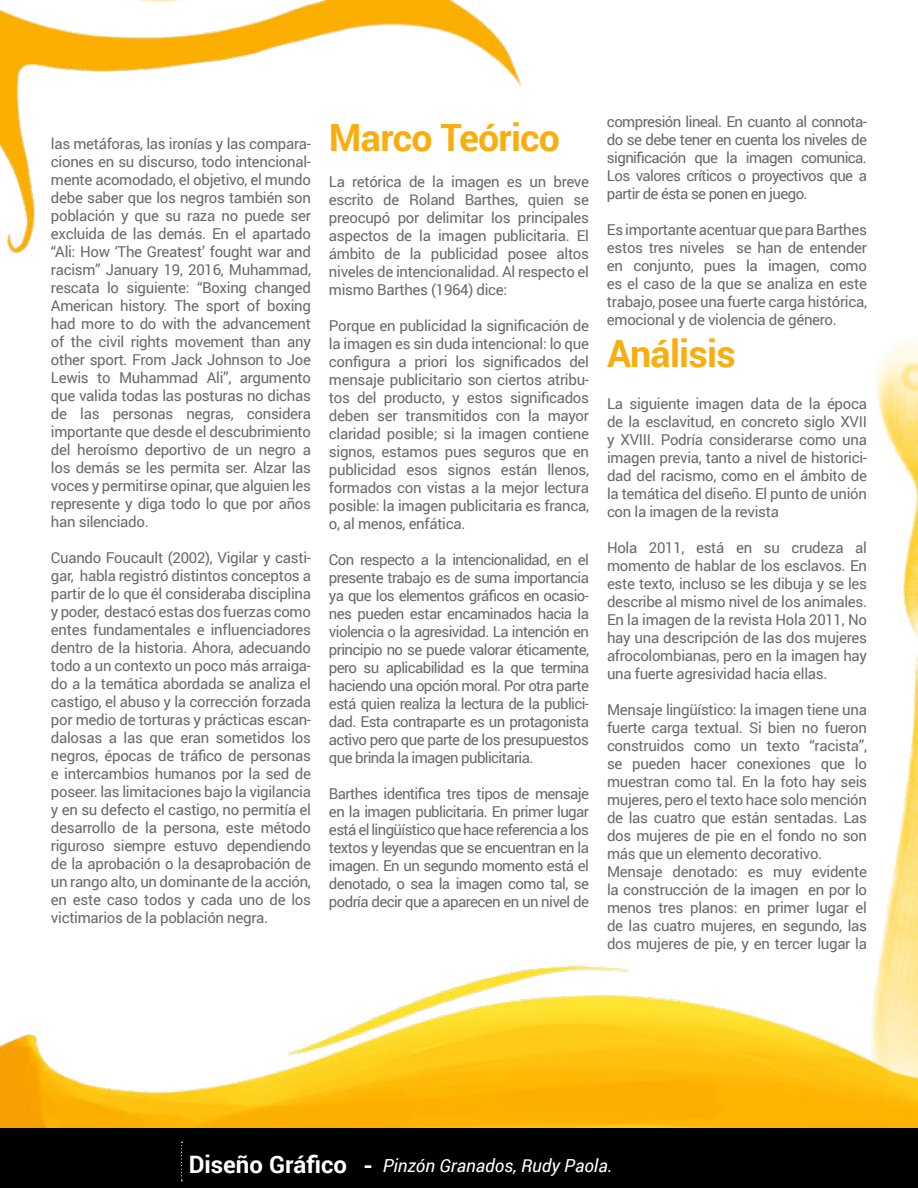
<style>
.page{position:relative;width:918px;height:1188px;background:#fff}
.page>*{position:absolute;margin:0;border:0;box-sizing:border-box;transform-origin:0 0}
.t1{font:700 37.5px "Roboto";letter-spacing:-.02em;color:#f9ad0e}
.t2{font:italic 18px "Roboto";color:#fff}
.t3{font:15px/18px "Roboto";letter-spacing:-.02em;color:#696969;text-align:justify}
.s1{font-weight:700;font-style:normal;font-size:24px}
</style>
<div class="page">
<div style="left:0;top:1128px;width:918px;height:60px;background:#000"></div>
<svg style="left:181px;top:1142px;width:2px;height:39px"></svg>
<img style="left:0;top:0;width:918px;height:1128px">
<p class="t3" style="left:51px;top:134px;width:262px">las metáforas, las ironías y las compara&shy;ciones en su discurso, todo intencional&shy;mente acomodado, el objetivo, el mundo debe saber que los negros también son población y que su raza no puede ser excluida de las demás. En el apartado “Ali: How ‘The Greatest’ fought war and racism” January 19, 2016, Muhammad, rescata lo siguiente: “Boxing changed American history. The sport of boxing had more to do with the advancement of the civil rights movement than any other sport. From Jack Johnson to Joe Lewis to Muhammad Ali”, argumento que valida todas las posturas no dichas de las personas negras, considera importante que desde el descubrimiento del heroísmo deportivo de un negro a los demás se les permita ser. Alzar las voces y permitirse opinar, que alguien les represente y diga todo lo que por años han silenciado.</p>
<p class="t3" style="left:51px;top:548px;width:262px">Cuando Foucault (2002), Vigilar y casti&shy;gar, habla registró distintos conceptos a partir de lo que él consideraba disciplina y poder, destacó estas dos fuerzas como entes fundamentales e influenciadores dentro de la historia. Ahora, adecuando todo a un contexto un poco más arraiga&shy;do a la temática abordada se analiza el castigo, el abuso y la corrección forzada por medio de torturas y prácticas escan&shy;dalosas a las que eran sometidos los negros, épocas de tráfico de personas e intercambios humanos por la sed de poseer. las limitaciones bajo la vigilancia y en su defecto el castigo, no permitía el desarrollo de la persona, este método riguroso siempre estuvo dependiendo de la aprobación o la desaprobación de un rango alto, un dominante de la acción, en este caso todos y cada uno de los victimarios de la población negra.</p>
<h1 class="t1" style="left:329px;top:111px;width:233px">Marco Teórico</h1>
<p class="t3" style="left:329px;top:172px;width:262px">La retórica de la imagen es un breve escrito de Roland Barthes, quien se preocupó por delimitar los principales aspectos de la imagen publicitaria. El ámbito de la publicidad posee altos niveles de intencionalidad. Al respecto el mismo Barthes (1964) dice:</p>
<p class="t3" style="left:329px;top:316px;width:262px">Porque en publicidad la significación de la imagen es sin duda intencional: lo que configura a priori los significados del mensaje publicitario son ciertos atribu&shy;tos del producto, y estos significados deben ser transmitidos con la mayor claridad posible; si la imagen contiene signos, estamos pues seguros que en publicidad esos signos están llenos, formados con vistas a la mejor lectura posible: la imagen publicitaria es franca, o, al menos, enfática.</p>
<p class="t3" style="left:329px;top:550px;width:262px">Con respecto a la intencionalidad, en el presente trabajo es de suma importancia ya que los elementos gráficos en ocasio&shy;nes pueden estar encaminados hacia la violencia o la agresividad. La intención en principio no se puede valorar éticamente, pero su aplicabilidad es la que termina haciendo una opción moral. Por otra parte está quien realiza la lectura de la publici&shy;dad. Esta contraparte es un protagonista activo pero que parte de los presupuestos que brinda la imagen publicitaria.</p>
<p class="t3" style="left:329px;top:784px;width:262px">Barthes identifica tres tipos de mensaje en la imagen publicitaria. En primer lugar está el lingüístico que hace referencia a los textos y leyendas que se encuentran en la imagen. En un segundo momento está el denotado, o sea la imagen como tal, se podría decir que a aparecen en un nivel de</p>
<p class="t3" style="left:607px;top:112px;width:262px">compresión lineal. En cuanto al connota&shy;do se debe tener en cuenta los niveles de significación que la imagen comunica.<br>Los valores críticos o proyectivos que a partir de ésta se ponen en juego.</p>
<p class="t3" style="left:607px;top:220px;width:262px">Es importante acentuar que para Barthes estos tres niveles se han de entender en conjunto, pues la imagen, como es el caso de la que se analiza en este trabajo, posee una fuerte carga histórica, emocional y de violencia de género.</p>
<h1 class="t1" style="left:607px;top:327px;width:130px">Análisis</h1>
<p class="t3" style="left:607px;top:394px;width:262px">La siguiente imagen data de la época de la esclavitud, en concreto siglo XVII y XVIII. Podría considerarse como una imagen previa, tanto a nivel de historici&shy;dad del racismo, como en el ámbito de la temática del diseño. El punto de unión con la imagen de la revista</p>
<p class="t3" style="left:607px;top:538px;width:262px">Hola 2011, está en su crudeza al momento de hablar de los esclavos. En este texto, incluso se les dibuja y se les describe al mismo nivel de los animales.<br>En la imagen de la revista Hola 2011, No hay una descripción de las dos mujeres afrocolombianas, pero en la imagen hay una fuerte agresividad hacia ellas.</p>
<p class="t3" style="left:607px;top:700px;width:262px;text-align:left">Mensaje lingüístico: la imagen tiene una fuerte carga textual. Si bien no fueron construidos como un texto “racista”, se pueden hacer conexiones que lo muestran como tal. En la foto hay seis mujeres, pero el texto hace solo mención de las cuatro que están sentadas. Las dos mujeres de pie en el fondo no son más que un elemento decorativo.<br>Mensaje denotado: es muy evidente la construcción de la imagen en por lo menos tres planos: en primer lugar el de las cuatro mujeres, en segundo, las dos mujeres de pie, y en tercer lugar la</p>
<p class="t2" style="left:189px;top:1153px;width:425px"><span class="s1">Diseño Gráfico -</span> Pinzón Granados, Rudy Paola.</p>
</div>
